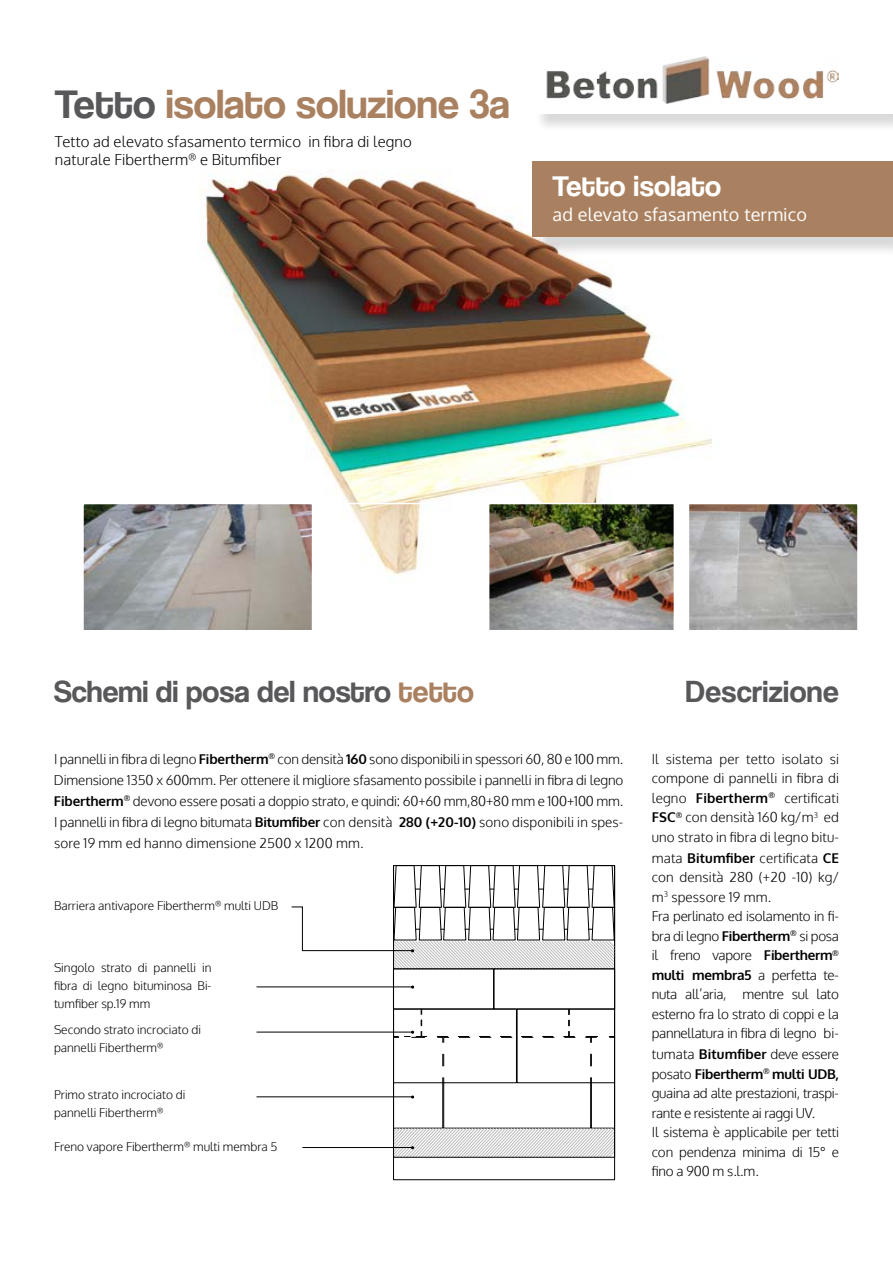
<style>
.page{position:relative;width:893px;height:1263px;background:#fff}
.page>*{position:absolute;margin:0;border:0;box-sizing:border-box;transform-origin:0 0}
.t1{font:42px "Coolvetica Rg";color:#aa8160}
.t2{font:31.5px "Coolvetica Rg";color:#58585b}
.t3{font:30px "Coolvetica Rg";letter-spacing:.01em;color:#fff}
.t4{font:18px "Oxygen";letter-spacing:.01em;color:#fff}
.t5{font:300 15px/18px "Oxygen";letter-spacing:.01em;color:#000}
.t6{font:300 13.5px/19.5px "Oxygen";letter-spacing:-.01em;color:#000;text-align:justify}
.t7{font:300 12px/18px "Oxygen";color:#000}
.s1{color:#58585b}
.s2{color:#aa8160}
.s3{font-weight:700}
</style>
<div class="page">
<img style="left:199px;top:161px;width:574px;height:342px">
<div style="left:535px;top:164px;width:358px;height:92px;background:#000;opacity:.15"></div>
<div style="left:533px;top:162px;width:360px;height:75px;background:#aa8160"></div>
<div style="left:535px;top:52px;width:358px;height:81px;background:#000;opacity:.15"></div>
<div style="left:533px;top:49px;width:360px;height:64px;background:#fff"></div>
<img style="left:546px;top:57px;width:293px;height:46px">
<svg style="left:323px;top:502px;width:155px;height:73px"></svg>
<svg style="left:83px;top:502px;width:231px;height:128px;background:#a3a1a0"></svg>
<img style="left:491px;top:506px;width:181px;height:122px">
<div style="left:488px;top:503px;width:187px;height:128px;border:2px solid #fff"></div>
<img style="left:691px;top:506px;width:165px;height:122px">
<div style="left:688px;top:503px;width:171px;height:128px;border:2px solid #fff"></div>
<div style="left:517px;top:1009px;width:98px;height:74px;border:1px solid #000"></div>
<svg style="left:442px;top:1053px;width:2px;height:14px"></svg>
<svg style="left:590px;top:1053px;width:2px;height:14px"></svg>
<svg style="left:609px;top:1036px;width:6px;height:2px"></svg>
<svg style="left:291px;top:865px;width:324px;height:104px"></svg>
<hr style="left:256px;top:1032px;width:158px;height:1px;background:#000">
<svg style="left:393px;top:1009px;width:205px;height:33px"></svg>
<hr style="left:256px;top:1096px;width:158px;height:1px;background:#000">
<hr style="left:302px;top:1147px;width:112px;height:1px;background:#000">
<svg style="left:393px;top:1078px;width:222px;height:79px"></svg>
<hr style="left:256px;top:987px;width:158px;height:1px;background:#000">
<h1 class="t1" style="left:55px;top:80px;width:456px"><span class="s1">Tetto</span> isolato soluzione 3a</h1>
<p class="t5" style="left:55px;top:133px;width:358px">Tetto ad elevato sfasamento termico in fibra di legno naturale Fibertherm<sup>®</sup> e Bitumfiber</p>
<h3 class="t3" style="left:553px;top:169px;width:170px">Tetto isolato</h3>
<h3 class="t4" style="left:553px;top:202px;width:256px">ad elevato sfasamento termico</h3>
<h2 class="t2" style="left:54px;top:673px;width:422px">Schemi di posa del nostro <span class="s2">tetto</span></h2>
<h2 class="t2" style="left:686px;top:673px;width:155px">Descrizione</h2>
<p class="t6" style="left:54px;top:749px;width:571px;line-height:21px">I pannelli in fibra di legno <span class="s3">Fibertherm</span><sup>®</sup> con densità <span class="s3">160</span> sono disponibili in spessori 60, 80 e 100 mm.<br>Dimensione 1350 x 600mm. Per ottenere il migliore sfasamento possibile i pannelli in fibra di legno <span class="s3">Fibertherm</span><sup>®</sup> devono essere posati a doppio strato, e quindi: 60+60 mm,80+80 mm e 100+100 mm.<br>I pannelli in fibra di legno bitumata <span class="s3">Bitumfiber</span> con densità <span class="s3">280 (+20-10)</span> sono disponibili in spes&shy;sore 19 mm ed hanno dimensione 2500 x 1200 mm.</p>
<p class="t7" style="left:54px;top:897px;width:226px">Barriera antivapore Fibertherm<sup>®</sup> multi UDB</p>
<p class="t7" style="left:54px;top:958px;width:159px;text-align:justify">Singolo strato di pannelli in fibra di legno bituminosa Bi&shy;tumfiber sp.19 mm</p>
<p class="t7" style="left:54px;top:1021px;width:149px">Secondo strato incrociato di pannelli Fibertherm<sup>®</sup></p>
<p class="t7" style="left:54px;top:1086px;width:133px">Primo strato incrociato di pannelli Fibertherm<sup>®</sup></p>
<p class="t7" style="left:54px;top:1138px;width:225px">Freno vapore Fibertherm<sup>®</sup> multi membra 5</p>
<p class="t6" style="left:652px;top:749px;width:189px">Il sistema per tetto isolato si compone di pannelli in fibra di legno <span class="s3">Fibertherm</span><sup>®</sup> certificati <span class="s3">FSC</span><sup>®</sup> con densità 160 kg/m<sup>3</sup> ed uno strato in fibra di legno bitu-</p>
<p class="t6" style="left:652px;top:848px;width:189px;text-align:left">mata <span class="s3">Bitumfiber</span> certificata <span class="s3">CE </span>con densità 280 (+20 -10) kg/ m<sup>3</sup> spessore 19 mm.<br>Fra perlinato ed isolamento in fi&shy;bra di legno <span class="s3">Fibertherm</span><sup>®</sup> si posa il freno vapore <span class="s3">Fibertherm</span><sup>® </sup><span class="s3">multi membra5</span> a perfetta te&shy;nuta all’aria, mentre sul lato esterno fra lo strato di coppi e la pannellatura in fibra di legno bi-</p>
<p class="t6" style="left:652px;top:1045px;width:189px;text-align:left">tumata <span class="s3">Bitumfiber</span> deve essere posato <span class="s3">Fibertherm</span><sup>®</sup> <span class="s3">multi UDB, </span>guaina ad alte prestazioni, traspi&shy;rante e resistente ai raggi UV.<br>Il sistema è applicabile per tetti con pendenza minima di 15° e fino a 900 m s.l.m.</p>
</div>
